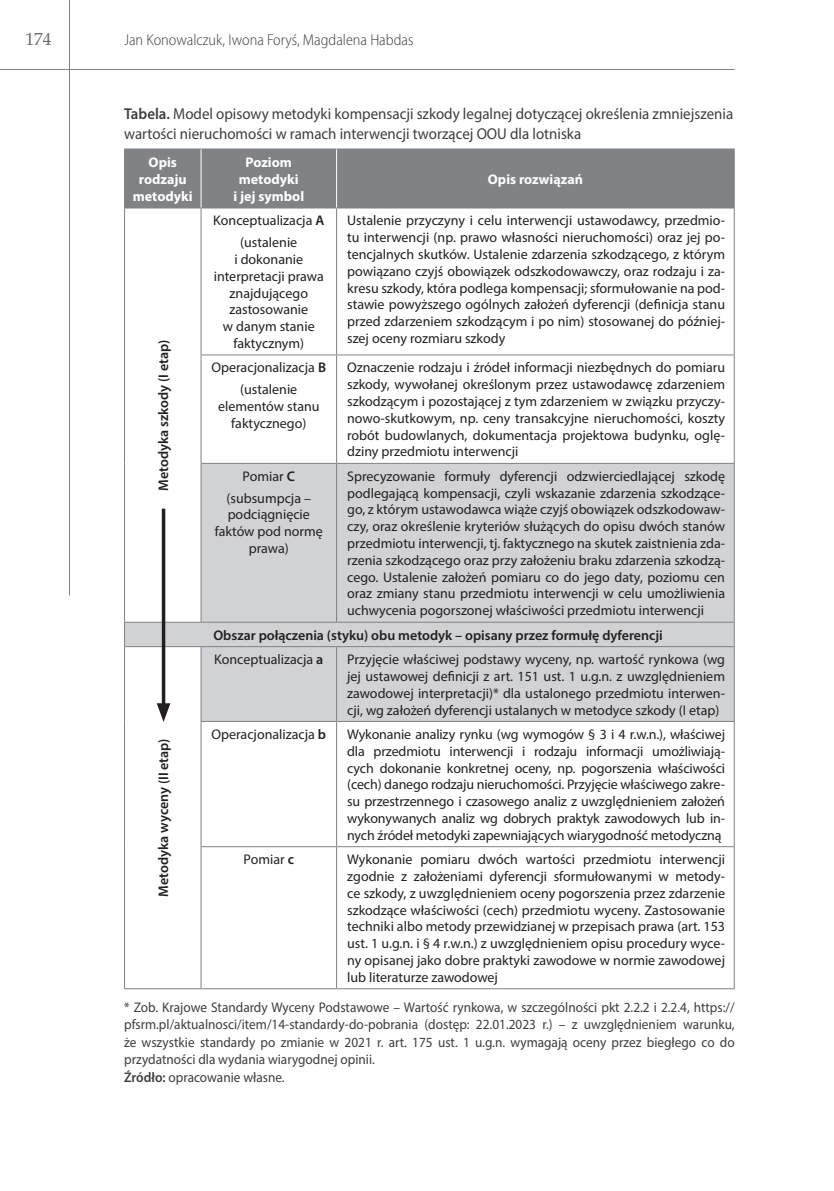
<style>
.page{position:relative;width:834px;height:1191px;background:#fff}
.page>*{position:absolute;margin:0;border:0;box-sizing:border-box;transform-origin:0 0}
.t1{font:17.5px "Book Antiqua";color:#69696c}
.t2{font:15.75px/20.1px "Myriad Pro";color:#3e3e3f;scale:.95 1}
.t3{font:300 semi-condensed 15.75px "Myriad Pro";color:#3e3e3f}
.t4{font:14px/16.8px "Myriad Pro";color:#231f20;text-align:center}
.t5{font:14px/17.5px "Myriad Pro";color:#3e3e3f;scale:.95 1}
.t6{font:600 14px "Myriad Pro";color:#231f20}
.t7{font:700 14px/16.8px "Myriad Pro";color:#fff;text-align:center}
.s1{font-weight:600}
</style>
<div class="page">
<hr style="left:0;top:69px;width:734px;height:1px;background:#808285">
<hr style="left:69px;top:0;width:1px;height:595px;background:#808285">
<div style="left:125px;top:150px;width:608px;height:57px;background:#808285"></div>
<svg style="left:125px;top:464px;width:608px;height:257px;background:#d5d6d8"></svg>
<hr style="left:200px;top:208px;width:1px;height:146px;background:#808285">
<hr style="left:336px;top:208px;width:1px;height:146px;background:#808285">
<hr style="left:200px;top:354px;width:136px;height:1px;background:#808285">
<hr style="left:200px;top:355px;width:1px;height:108px;background:#808285">
<hr style="left:336px;top:354px;width:398px;height:1px;background:#808285">
<hr style="left:336px;top:355px;width:1px;height:108px;background:#808285">
<hr style="left:200px;top:463px;width:136px;height:1px;background:#808285">
<hr style="left:200px;top:464px;width:1px;height:158px;background:#808285">
<hr style="left:336px;top:463px;width:398px;height:1px;background:#808285">
<hr style="left:336px;top:464px;width:1px;height:158px;background:#808285">
<hr style="left:124px;top:622px;width:77px;height:1px;background:#808285">
<hr style="left:201px;top:622px;width:135px;height:1px;background:#808285">
<hr style="left:336px;top:622px;width:398px;height:1px;background:#808285">
<hr style="left:124px;top:646px;width:77px;height:1px;background:#808285">
<hr style="left:201px;top:646px;width:135px;height:1px;background:#808285">
<hr style="left:200px;top:647px;width:1px;height:74px;background:#808285">
<hr style="left:336px;top:646px;width:398px;height:1px;background:#808285">
<hr style="left:336px;top:647px;width:1px;height:74px;background:#808285">
<hr style="left:200px;top:721px;width:136px;height:1px;background:#808285">
<hr style="left:200px;top:722px;width:1px;height:124px;background:#808285">
<hr style="left:336px;top:721px;width:398px;height:1px;background:#808285">
<hr style="left:336px;top:722px;width:1px;height:124px;background:#808285">
<hr style="left:200px;top:846px;width:136px;height:1px;background:#808285">
<hr style="left:200px;top:847px;width:1px;height:141px;background:#808285">
<hr style="left:336px;top:846px;width:398px;height:1px;background:#808285">
<hr style="left:336px;top:847px;width:1px;height:141px;background:#808285">
<hr style="left:124px;top:208px;width:1px;height:147px;background:#808285">
<hr style="left:733px;top:208px;width:1px;height:146px;background:#808285">
<hr style="left:124px;top:355px;width:1px;height:108px;background:#808285">
<hr style="left:733px;top:355px;width:1px;height:108px;background:#808285">
<hr style="left:124px;top:463px;width:1px;height:159px;background:#808285">
<hr style="left:733px;top:464px;width:1px;height:158px;background:#808285">
<svg style="left:124px;top:622px;width:1px;height:24px"></svg>
<svg style="left:733px;top:622px;width:1px;height:24px"></svg>
<hr style="left:124px;top:647px;width:1px;height:74px;background:#808285">
<hr style="left:733px;top:647px;width:1px;height:74px;background:#808285">
<hr style="left:124px;top:721px;width:1px;height:125px;background:#808285">
<hr style="left:733px;top:722px;width:1px;height:124px;background:#808285">
<hr style="left:124px;top:846px;width:1px;height:142px;background:#808285">
<hr style="left:733px;top:847px;width:1px;height:141px;background:#808285">
<hr style="left:124px;top:988px;width:77px;height:1px;background:#808285">
<hr style="left:201px;top:988px;width:135px;height:1px;background:#808285">
<hr style="left:336px;top:988px;width:398px;height:1px;background:#808285">
<hr style="left:124px;top:149px;width:77px;height:1px;background:#808285">
<hr style="left:124px;top:149px;width:1px;height:58px;background:#808285">
<hr style="left:201px;top:149px;width:135px;height:1px;background:#808285">
<hr style="left:336px;top:149px;width:398px;height:1px;background:#808285">
<hr style="left:733px;top:149px;width:1px;height:58px;background:#808285">
<hr style="left:124px;top:207px;width:77px;height:1px;background:#808285">
<hr style="left:201px;top:207px;width:135px;height:1px;background:#808285">
<hr style="left:336px;top:207px;width:398px;height:1px;background:#808285">
<hr style="left:200px;top:149px;width:1px;height:58px;background:#fff">
<hr style="left:336px;top:149px;width:1px;height:58px;background:#fff">
<hr style="left:162px;top:508px;width:3px;height:202px;background:#231f20">
<svg style="left:157px;top:703px;width:13px;height:19px"></svg>
<p class="t1" style="left:25px;top:27px;width:28px">174</p>
<p class="t3" style="left:124px;top:30px;width:291px">Jan Konowalczuk, Iwona Foryś, Magdalena Habdas</p>
<p class="t2" style="left:124px;top:103px;width:642px"><span class="s1">Tabela.</span> Model opisowy metodyki kompensacji szkody legalnej dotyczącej określenia zmniejszenia wartości nieruchomości w ramach interwencji tworzącej OOU dla lotniska</p>
<p class="t7" style="left:133px;top:153px;width:61px">Opis rodzaju metodyki</p>
<p class="t7" style="left:233px;top:153px;width:72px">Poziom metodyki<br>i jej symbol</p>
<p class="t7" style="left:488px;top:170px;width:97px">Opis rozwiązań</p>
<p class="t6" style="left:154px;top:491px;width:153px;rotate:-90deg">Metodyka szkody (I etap)</p>
<p class="t4" style="left:213px;top:210px;width:112px;line-height:21.7px">Konceptualizacja <span class="s1">A </span>(ustalenie</p>
<p class="t4" style="left:214px;top:251px;width:112px">i dokonanie interpretacji prawa znajdującego zastosowanie<br>w danym stanie faktycznym)</p>
<p class="t4" style="left:211px;top:357px;width:116px;line-height:21.7px">Operacjonalizacja <span class="s1">B </span>(ustalenie</p>
<p class="t4" style="left:218px;top:397px;width:103px">elementów stanu faktycznego)</p>
<p class="t4" style="left:347px;top:212px;width:379px;text-align:justify">Ustalenie przyczyny i celu interwencji ustawodawcy, przedmio&shy;tu interwencji (np. prawo własności nieruchomości) oraz jej po&shy;tencjalnych skutków. Ustalenie zdarzenia szkodzącego, z którym powiązano czyjś obowiązek odszkodowawczy, oraz rodzaju i za&shy;kresu szkody, która podlega kompensacji; sformułowanie na pod&shy;stawie powyższego ogólnych założeń dyferencji (definicja stanu przed zdarzeniem szkodzącym i po nim) stosowanej do później&shy;szej oceny rozmiaru szkody</p>
<p class="t4" style="left:347px;top:359px;width:379px;text-align:justify">Oznaczenie rodzaju i źródeł informacji niezbędnych do pomiaru szkody, wywołanej określonym przez ustawodawcę zdarzeniem szkodzącym i pozostającej z tym zdarzeniem w związku przyczy&shy;nowo-skutkowym, np. ceny transakcyjne nieruchomości, koszty robót budowlanych, dokumentacja projektowa budynku, oglę&shy;dziny przedmiotu interwencji</p>
<p class="t4" style="left:347px;top:467px;width:379px;text-align:justify">Sprecyzowanie formuły dyferencji odzwierciedlającej szkodę podlegającą kompensacji, czyli wskazanie zdarzenia szkodzące&shy;go, z którym ustawodawca wiąże czyjś obowiązek odszkodowaw&shy;czy, oraz określenie kryteriów służących do opisu dwóch stanów przedmiotu interwencji, tj. faktycznego na skutek zaistnienia zda&shy;rzenia szkodzącego oraz przy założeniu braku zdarzenia szkodzą&shy;cego. Ustalenie założeń pomiaru co do jego daty, poziomu cen oraz zmiany stanu przedmiotu interwencji w celu umożliwienia uchwycenia pogorszonej właściwości przedmiotu interwencji</p>
<p class="t6" style="left:213px;top:626px;width:451px">Obszar połączenia (styku) obu metodyk – opisany przez formułę dyferencji</p>
<p class="t4" style="left:226px;top:465px;width:86px;line-height:21.7px">Pomiar <span class="s1">C </span>(subsumpcja –</p>
<p class="t4" style="left:215px;top:506px;width:110px">podciągnięcie faktów pod normę prawa)</p>
<p class="t4" style="left:214px;top:651px;width:111px">Konceptualizacja <span class="s1">a</span></p>
<p class="t4" style="left:347px;top:651px;width:379px;text-align:justify">Przyjęcie właściwej podstawy wyceny, np. wartość rynkowa (wg jej ustawowej definicji z art. 151 ust. 1 u.g.n. z uwzględnieniem zawodowej interpretacji)* dla ustalonego przedmiotu interwen&shy;cji, wg założeń dyferencji ustalanych w metodyce szkody (I etap)</p>
<p class="t4" style="left:211px;top:725px;width:116px">Operacjonalizacja <span class="s1">b</span></p>
<p class="t4" style="left:347px;top:725px;width:379px;text-align:justify">Wykonanie analizy rynku (wg wymogów § 3 i 4 r.w.n.), właściwej dla przedmiotu interwencji i rodzaju informacji umożliwiają‑ cych dokonanie konkretnej oceny, np. pogorszenia właściwości (cech) danego rodzaju nieruchomości. Przyjęcie właściwego zakre&shy;su przestrzennego i czasowego analiz z uwzględnieniem założeń wykonywanych analiz wg dobrych praktyk zawodowych lub in&shy;nych źródeł metodyki zapewniających wiarygodność metodyczną</p>
<p class="t4" style="left:243px;top:850px;width:52px">Pomiar <span class="s1">c</span></p>
<p class="t4" style="left:347px;top:850px;width:379px;text-align:justify">Wykonanie pomiaru dwóch wartości przedmiotu interwencji zgodnie z założeniami dyferencji sformułowanymi w metody‑ ce szkody, z uwzględnieniem oceny pogorszenia przez zdarzenie szkodzące właściwości (cech) przedmiotu wyceny. Zastosowanie techniki albo metody przewidzianej w przepisach prawa (art. 153 ust. 1 u.g.n. i § 4 r.w.n.) z uwzględnieniem opisu procedury wyce&shy;ny opisanej jako dobre praktyki zawodowe w normie zawodowej lub literaturze zawodowej</p>
<p class="t5" style="left:124px;top:998px;width:644px">* Zob. Krajowe Standardy Wyceny Podstawowe – Wartość rynkowa, w szczególności pkt 2.2.2 i 2.2.4, https:// pfsrm.pl/aktualnosci/item/14-standardy-do-pobrania (dostęp: 22.01.2023 r.) – z uwzględnieniem warunku, że wszystkie standardy po zmianie w 2021 r. art. 175 ust. 1 u.g.n. wymagają oceny przez biegłego co do przydatności dla wydania wiarygodnej opinii.<br><span class="s1">Źródło:</span> opracowanie własne.</p>
<p class="t6" style="left:154px;top:897px;width:160px;rotate:-90deg">Metodyka wyceny (II etap)</p>
</div>
